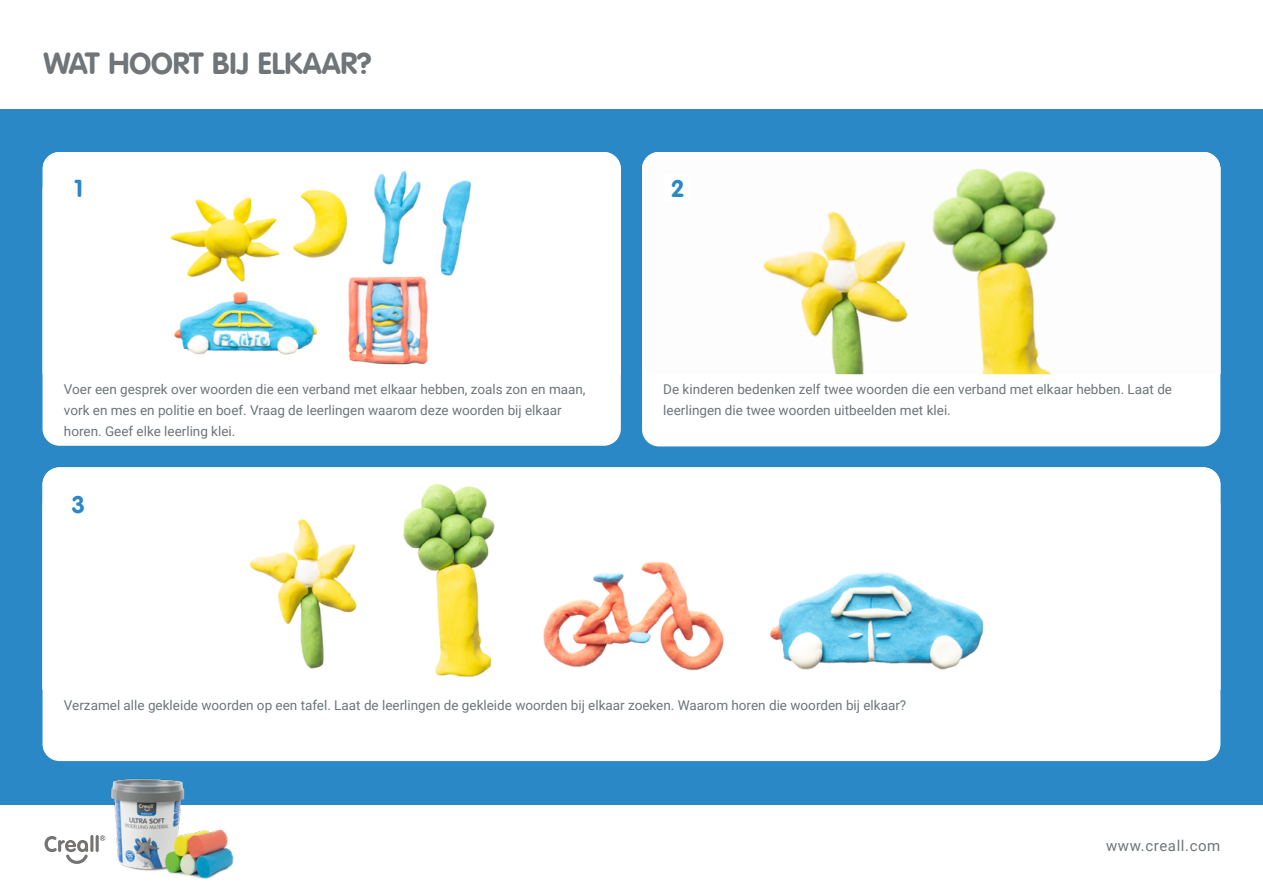
<style>
.page{position:relative;width:1263px;height:893px;background:#fff}
.page>*{position:absolute;margin:0;border:0;box-sizing:border-box;transform-origin:0 0}
.t1{font:700 30px "VAG Rounded";color:#6f7578}
.t2{font:700 24px "VAG Rounded";color:#2b88c6}
.t3{font:15px "Roboto";letter-spacing:.04em;color:#6f7578}
.t4{font:13.5px/21px "Roboto";color:#6e7578}
</style>
<div class="page">
<div style="left:0;top:109px;width:1263px;height:695px;background:#2b88c6"></div>
<div style="left:43px;top:173px;width:578px;height:273px;background:#fff;border-radius:17px"></div>
<div style="left:43px;top:489px;width:1177px;height:272px;background:#fff;border-radius:17px"></div>
<div style="left:642px;top:152px;width:578px;height:294px;background:#fff;border-radius:17px"></div>
<img style="left:43px;top:152px;width:578px;height:213px">
<img style="left:43px;top:467px;width:1177px;height:210px">
<img style="left:642px;top:152px;width:578px;height:222px">
<div style="left:663px;top:173px;width:29px;height:30px;background:#fff;border-radius:4px"></div>
<div style="left:64px;top:173px;width:29px;height:30px;background:#fff;border-radius:4px"></div>
<div style="left:64px;top:489px;width:29px;height:29px;background:#fff;border-radius:4px"></div>
<svg style="left:45px;top:836px;width:43px;height:28px"></svg>
<img style="left:90px;top:778px;width:157px;height:101px">
<h1 class="t1" style="left:43px;top:50px;width:330px">WAT HOORT BIJ ELKAAR?</h1>
<h2 class="t2" style="left:74px;top:178px;width:10px">1</h2>
<p class="t4" style="left:64px;top:378px;width:523px">Voer een gesprek over woorden die een verband met elkaar hebben, zoals zon en maan, vork en mes en politie en boef. Vraag de leerlingen waarom deze woorden bij elkaar horen. Geef elke leerling klei.</p>
<h2 class="t2" style="left:72px;top:493px;width:15px">3</h2>
<h2 class="t2" style="left:671px;top:178px;width:15px">2</h2>
<p class="t4" style="left:663px;top:378px;width:510px">De kinderen bedenken zelf twee woorden die een verband met elkaar hebben. Laat de leerlingen die twee woorden uitbeelden met klei.</p>
<p class="t4" style="left:64px;top:694px;width:844px">Verzamel alle gekleide woorden op een tafel. Laat de leerlingen de gekleide woorden bij elkaar zoeken. Waarom horen die woorden bij elkaar?</p>
<p class="t3" style="left:1106px;top:836px;width:116px">www.creall.com</p>
</div>
